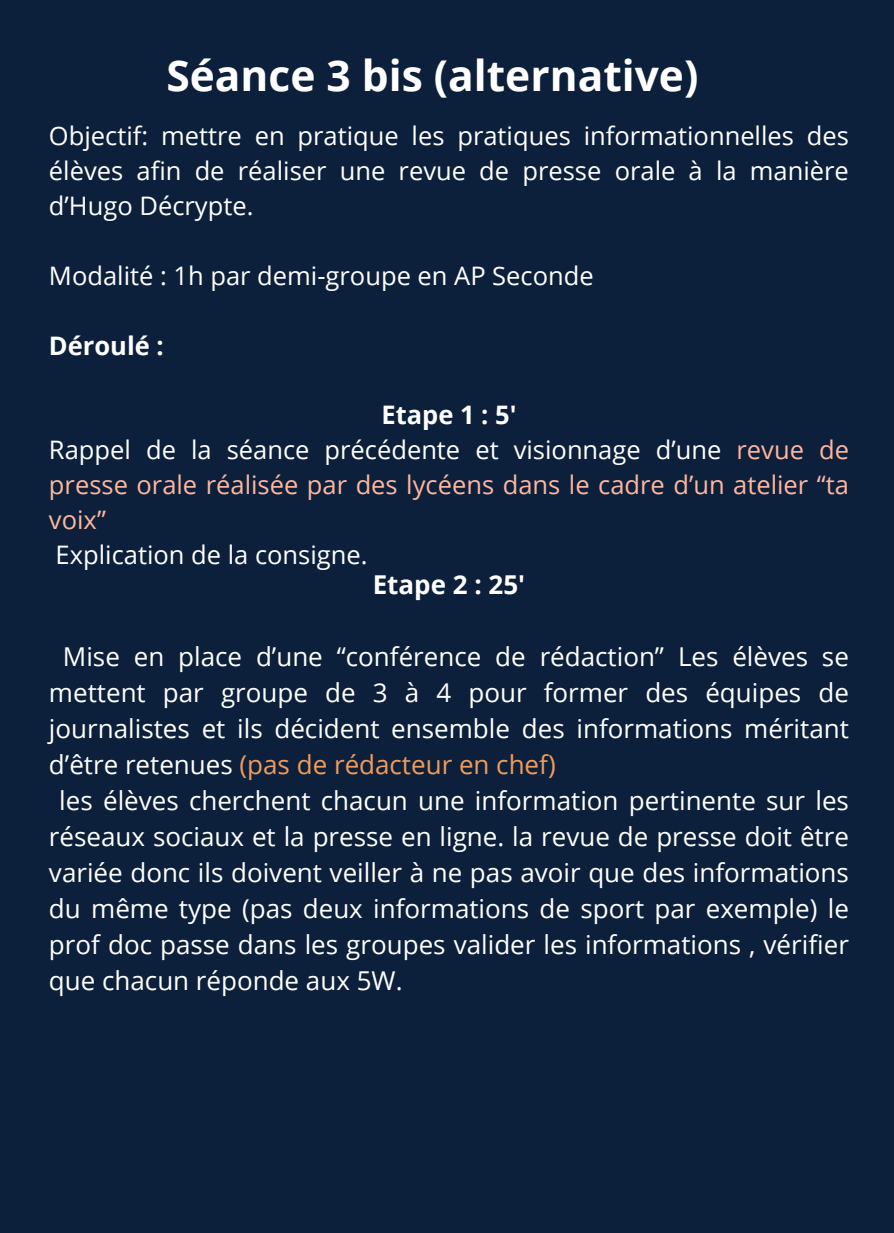
<style>
.page{position:relative;width:894px;height:1233px;background:#fff}
.page>*{position:absolute;margin:0;border:0;box-sizing:border-box;transform-origin:0 0}
.t1{font:700 42.45px "Open Sans";color:#fff}
.t2{font:25.95px/36px "Open Sans";color:#fff;text-align:justify}
.t3{font:700 25.95px "Open Sans";color:#fff}
.t4{font:25.5px/34.8px "Open Sans";color:#fff;text-align:justify}
.t5{font:25.5px/34.8px "Open Sans";color:#ffb79f;text-align:justify}
.t6{font:700 25.5px "Open Sans";color:#fff}
.s1{color:#fff}
.s2{color:#f19c5b}
</style>
<div class="page">
<div style="left:0;top:0;width:893px;height:1233px;background:#0d203b"></div>
<h1 class="t1" style="left:166px;top:46px;width:533px">Séance 3 bis (alternative)</h1>
<p class="t4" style="left:49px;top:118px;width:801px">Objectif: mettre en pratique les pratiques informationnelles des élèves afin de réaliser une revue de presse orale à la manière d’Hugo Décrypte.</p>
<p class="t4" style="left:49px;top:257px;width:546px">Modalité : 1h par demi-groupe en AP Seconde</p>
<h2 class="t6" style="left:49px;top:327px;width:116px">Déroulé :</h2>
<p class="t6" style="left:381px;top:397px;width:136px">Etape 1 : 5'</p>
<p class="t5" style="left:49px;top:432px;width:801px"><span class="s1">Rappel de la séance précédente et visionnage d’une</span> revue de presse orale réalisée par des lycéens dans le cadre d’un atelier “ta voix”</p>
<p class="t4" style="left:56px;top:536px;width:313px">Explication de la consigne.</p>
<h2 class="t3" style="left:372px;top:566px;width:154px">Etape 2 : 25'</h2>
<p class="t2" style="left:49px;top:638px;width:801px;text-indent:14px">Mise en place d’une “conférence de rédaction” Les élèves se mettent par groupe de 3 à 4 pour former des équipes de journalistes et ils décident ensemble des informations méritant d’être retenues <span class="s2">(pas de rédacteur en chef)</span></p>
<p class="t2" style="left:49px;top:782px;width:801px;text-indent:10px">les élèves cherchent chacun une information pertinente sur les réseaux sociaux et la presse en ligne. la revue de presse doit être variée donc ils doivent veiller à ne pas avoir que des informations du même type (pas deux informations de sport par exemple) le prof doc passe dans les groupes valider les informations , vérifier que chacun réponde aux 5W.</p>
</div>
